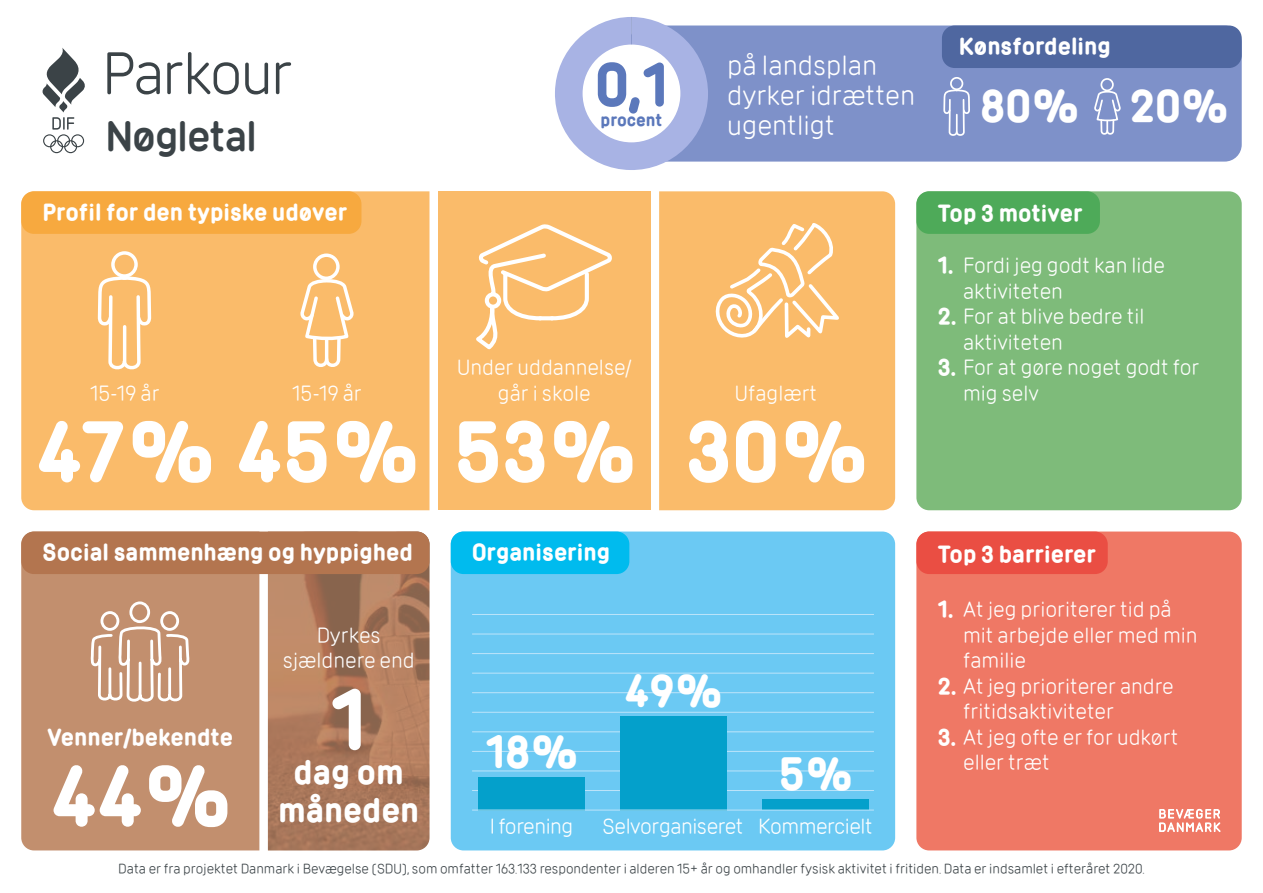
<style>
.page{position:relative;width:1263px;height:893px;background:#fff}
.page>*{position:absolute;margin:0;border:0;box-sizing:border-box;transform-origin:0 0}
.t1{font:700 75px "DIF";color:#fff}
.t2{font:58.5px "DIF";letter-spacing:-.035em;color:#3b4347}
.t3{font:700 53.85px "DIF";color:#5b78bb}
.t4{font:700 40.5px "DIF";color:#fff}
.t5{font:600 39px "DIF";letter-spacing:-.03em;color:#3b4347}
.t6{font:700 30px/38.2px "DIF";color:#fff;text-align:center}
.t7{font:27px/30px "DIF";color:#fff}
.t8{font:21px/25.5px "DIF";color:#fff}
.t9{font:700 21px "DIF";color:#fff}
.t10{font:21px "DIF";letter-spacing:-.02em;color:#fff}
.t11{font:700 15.3px "DIF";color:#5b78bb}
.t12{font:13.5px "DIF";color:#3b4347}
.s1{font-weight:700}
</style>
<div class="page">
<img style="left:268px;top:532px;width:161px;height:318px">
<div style="left:438px;top:191px;width:213px;height:319px;background:#fabb6a"></div>
<div style="left:659px;top:191px;width:236px;height:319px;background:#fabb6a"></div>
<div style="left:21px;top:191px;width:408px;height:319px;background:#fabb6a"></div>
<div style="left:21px;top:565px;width:238px;height:285px;background:#c28f6e"></div>
<div style="left:21px;top:531px;width:408px;height:43px;background:#b3754f;border-radius:13px"></div>
<div style="left:451px;top:531px;width:444px;height:319px;background:#6bc9f3;border-radius:13px"></div>
<svg style="left:42px;top:48px;width:43px;height:105px"></svg>
<div style="left:916px;top:531px;width:326px;height:319px;background:#ef7865;border-radius:13px"></div>
<div style="left:916px;top:191px;width:326px;height:319px;background:#7ebb7a;border-radius:13px"></div>
<svg style="left:1159px;top:808px;width:62px;height:24px"></svg>
<div style="left:451px;top:531px;width:178px;height:43px;background:#0be;border-radius:13px"></div>
<svg style="left:89px;top:599px;width:103px;height:104px"></svg>
<svg style="left:96px;top:249px;width:57px;height:121px"></svg>
<svg style="left:298px;top:251px;width:58px;height:117px"></svg>
<div style="left:21px;top:191px;width:340px;height:43px;background:#f7a93f;border-radius:13px"></div>
<div style="left:916px;top:191px;width:184px;height:43px;background:#4eaa59;border-radius:13px"></div>
<div style="left:916px;top:531px;width:192px;height:43px;background:#ea4e43;border-radius:13px"></div>
<hr style="left:472px;top:790px;width:402px;height:1px;background:#bce4fa">
<hr style="left:472px;top:771px;width:402px;height:1px;background:#bce4fa">
<hr style="left:472px;top:751px;width:402px;height:1px;background:#bce4fa">
<hr style="left:472px;top:731px;width:402px;height:1px;background:#bce4fa">
<hr style="left:472px;top:712px;width:402px;height:1px;background:#bce4fa">
<hr style="left:472px;top:692px;width:402px;height:1px;background:#bce4fa">
<hr style="left:472px;top:673px;width:402px;height:1px;background:#bce4fa">
<hr style="left:472px;top:653px;width:402px;height:1px;background:#bce4fa">
<hr style="left:472px;top:634px;width:402px;height:1px;background:#bce4fa">
<hr style="left:472px;top:614px;width:402px;height:1px;background:#bce4fa">
<div style="left:478px;top:777px;width:107px;height:33px;background:#04a0cb"></div>
<div style="left:620px;top:716px;width:106px;height:94px;background:#04a0cb"></div>
<div style="left:762px;top:799px;width:107px;height:11px;background:#04a0cb"></div>
<hr style="left:472px;top:810px;width:402px;height:1px;background:#bce4fa">
<div style="left:629px;top:26px;width:613px;height:136px;background:#7e91c9;border-radius:17px"></div>
<svg style="left:943px;top:77px;width:27px;height:59px"></svg>
<svg style="left:1094px;top:78px;width:27px;height:57px"></svg>
<div style="left:942px;top:26px;width:300px;height:42px;background:#4f67a0;border-radius:13px"></div>
<svg style="left:555px;top:17px;width:153px;height:153px"></svg>
<div style="left:583px;top:45px;width:97px;height:97px;background:#fff;border-radius:50%"></div>
<svg style="left:476px;top:224px;width:136px;height:126px"></svg>
<svg style="left:540px;top:316px;width:12px;height:4px"></svg>
<svg style="left:712px;top:222px;width:128px;height:119px;background:#fac784"></svg>
<h2 class="t2" style="left:102px;top:39px;width:192px">Parkour</h2>
<h3 class="t5" style="left:105px;top:111px;width:154px">Nøgletal</h3>
<p class="t9" style="left:43px;top:198px;width:306px">Profil for den typiske udøver</p>
<p class="t8" style="left:90px;top:380px;width:71px">15-19 år</p>
<h1 class="t1" style="left:36px;top:402px;width:383px">47% 45%</h1>
<p class="t8" style="left:292px;top:380px;width:71px">15-19 år</p>
<p class="t9" style="left:43px;top:538px;width:372px">Social sammenhæng og hyppighed</p>
<p class="t9" style="left:47px;top:723px;width:187px">Venner/bekendte</p>
<h1 class="t1" style="left:51px;top:746px;width:180px">44%</h1>
<p class="t8" style="left:283px;top:622px;width:134px;text-align:center">Dyrkes sjældnere end</p>
<h1 class="t1" style="left:331px;top:670px;width:38px">1</h1>
<h3 class="t6" style="left:278px;top:753px;width:142px">dag om måneden</h3>
<h3 class="t3" style="left:595px;top:49px;width:75px">0,1</h3>
<p class="t11" style="left:600px;top:109px;width:63px">procent</p>
<p class="t7" style="left:727px;top:50px;width:189px">på landsplan dyrker idrætten ugentligt</p>
<p class="t9" style="left:959px;top:32px;width:153px">Kønsfordeling</p>
<h3 class="t4" style="left:980px;top:79px;width:100px">80%</h3>
<h3 class="t4" style="left:1130px;top:79px;width:100px">20%</h3>
<p class="t8" style="left:457px;top:354px;width:176px;text-align:center">Under uddannelse/ går i skole</p>
<h1 class="t1" style="left:454px;top:402px;width:183px">53%</h1>
<p class="t9" style="left:472px;top:538px;width:140px">Organisering</p>
<p class="t8" style="left:735px;top:380px;width:84px">Ufaglært</p>
<h1 class="t1" style="left:686px;top:402px;width:182px">30%</h1>
<h3 class="t4" style="left:486px;top:725px;width:93px">18%</h3>
<h3 class="t4" style="left:624px;top:664px;width:99px">49%</h3>
<h3 class="t4" style="left:779px;top:747px;width:75px">5%</h3>
<p class="t10" style="left:490px;top:814px;width:85px">I forening</p>
<p class="t10" style="left:602px;top:814px;width:272px">Selvorganiseret Kommercielt</p>
<p class="t9" style="left:938px;top:200px;width:146px">Top 3 motiver</p>
<p class="t8" style="left:963px;top:252px;width:203px;text-indent:-26px"><span class="s1">1.</span> Fordi jeg godt kan lide aktiviteten</p>
<p class="t8" style="left:963px;top:303px;width:183px;text-indent:-26px"><span class="s1">2.</span> For at blive bedre til aktiviteten</p>
<p class="t8" style="left:963px;top:354px;width:238px;text-indent:-26px"><span class="s1">3.</span> For at gøre noget godt for mig selv</p>
<p class="t9" style="left:938px;top:540px;width:160px">Top 3 barrierer</p>
<p class="t8" style="left:963px;top:597px;width:236px;text-indent:-26px"><span class="s1">1.</span> At jeg prioriterer tid på mit arbejde eller med min familie</p>
<p class="t8" style="left:963px;top:673px;width:212px;text-indent:-26px"><span class="s1">2.</span> At jeg prioriterer andre fritidsaktiviteter</p>
<p class="t8" style="left:963px;top:724px;width:217px;text-indent:-26px"><span class="s1">3.</span> At jeg ofte er for udkørt eller træt</p>
<p class="t12" style="left:118px;top:861px;width:1028px">Data er fra projektet Danmark i Bevægelse (SDU), som omfatter 163.133 respondenter i alderen 15+ år og omhandler fysisk aktivitet i fritiden. Data er indsamlet i efteråret 2020.</p>
</div>
